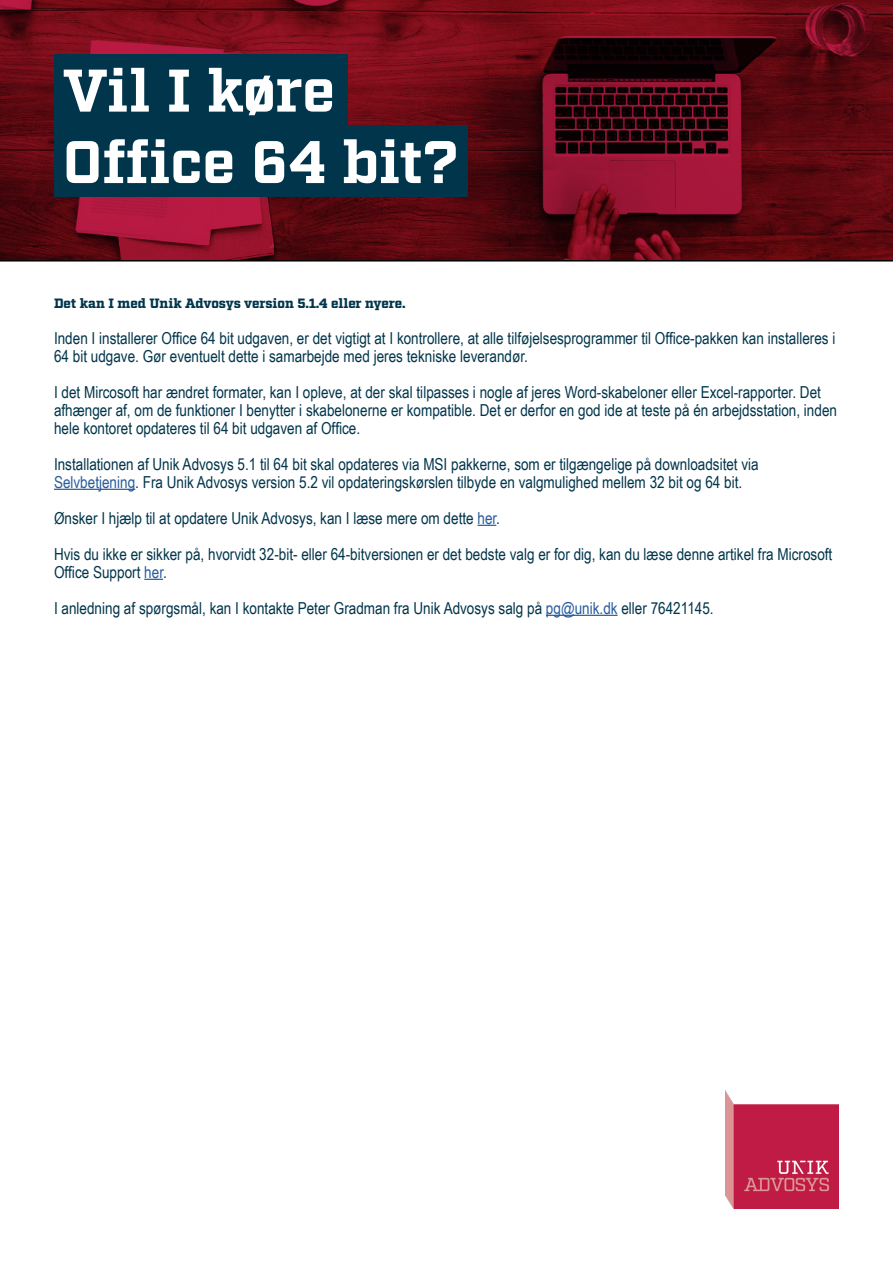
<style>
.page{position:relative;width:893px;height:1263px;background:#fff}
.page>*{position:absolute;margin:0;border:0;box-sizing:border-box;transform-origin:0 0}
.t1{font:700 60px/71.4px "Factoria";letter-spacing:-.01em;color:#fff}
.t2{font:16.5px/18px "Arial Narrow";color:#00354b}
.t3{font:900 13.5px "Factoria";letter-spacing:-.01em;color:#00354b}
.s1{color:#275b9b}
</style>
<div class="page">
<img style="left:0;top:0;width:893px;height:259px">
<div style="left:54px;top:54px;width:293px;height:71px;background:#00354b"></div>
<div style="left:54px;top:125px;width:414px;height:72px;background:#00354b"></div>
<hr style="left:54px;top:489px;width:81px;height:1px;background:#275b9b">
<svg style="left:477px;top:525px;width:19px;height:1px"></svg>
<svg style="left:144px;top:579px;width:19px;height:1px"></svg>
<hr style="left:546px;top:615px;width:72px;height:1px;background:#275b9b">
<img style="left:726px;top:1091px;width:113px;height:118px">
<h1 class="t1" style="left:63px;top:58px;width:398px">Vil I køre<br>Office 64 bit?</h1>
<p class="t3" style="left:54px;top:295px;width:353px">Det kan I med Unik Advosys version 5.1.4 eller nyere.</p>
<p class="t2" style="left:54px;top:328px;width:783px">Inden I installerer Office 64 bit udgaven, er det vigtigt at I kontrollere, at alle tilføjelsesprogrammer til Office-pakken kan installeres i<br>64 bit udgave. Gør eventuelt dette i samarbejde med jeres tekniske leverandør.</p>
<p class="t2" style="left:54px;top:382px;width:784px">I det Mircosoft har ændret formater, kan I opleve, at der skal tilpasses i nogle af jeres Word-skabeloner eller Excel-rapporter. Det afhænger af, om de funktioner I benytter i skabelonerne er kompatible. Det er derfor en god ide at teste på én arbejdsstation, inden hele kontoret opdateres til 64 bit udgaven af Office.</p>
<p class="t2" style="left:54px;top:454px;width:706px">Installationen af Unik Advosys 5.1 til 64 bit skal opdateres via MSI pakkerne, som er tilgængelige på downloadsitet via<br><span class="s1">Selvbetjening</span>. Fra Unik Advosys version 5.2 vil opdateringskørslen tilbyde en valgmulighed mellem 32 bit og 64 bit.</p>
<p class="t2" style="left:54px;top:499px;width:780px;line-height:36px">Ønsker I hjælp til at opdatere Unik Advosys, kan I læse mere om dette <span class="s1">her</span>.<br>Hvis du ikke er sikker på, hvorvidt 32-bit- eller 64-bitversionen er det bedste valg er for dig, kan du læse denne artikel fra Microsoft</p>
<p class="t2" style="left:54px;top:553px;width:661px;line-height:36px">Office Support <span class="s1">her</span>.<br>I anledning af spørgsmål, kan I kontakte Peter Gradman fra Unik Advosys salg på <span class="s1">pg@unik.dk</span> eller 76421145.</p>
</div>
